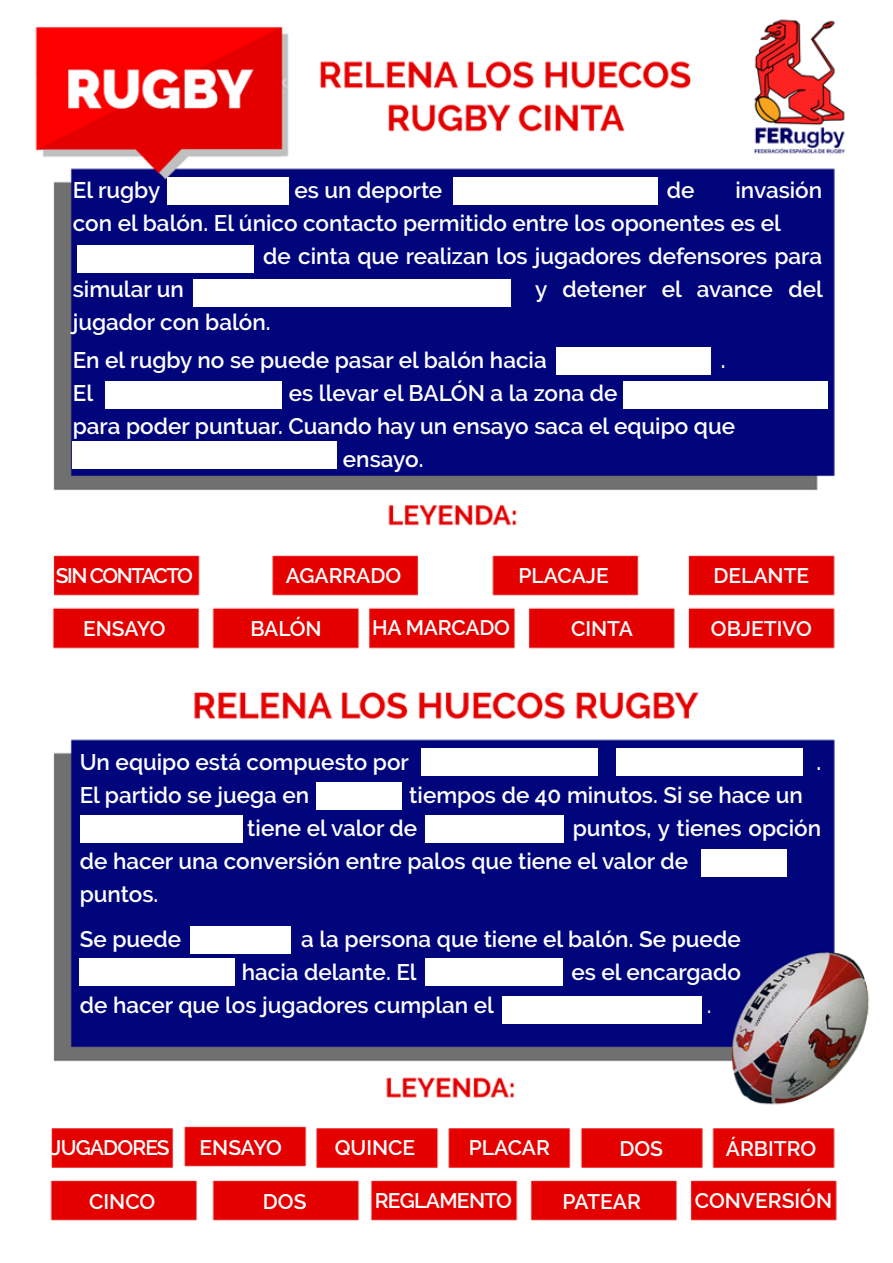
<style>
.page{position:relative;width:893px;height:1263px;background:#fff}
.page>*{position:absolute;margin:0;border:0;box-sizing:border-box;transform-origin:0 0}
.t1{font:600 22.5px/33px "Raleway";color:#fff}
.t2{font:600 21px "Raleway";color:#fff}
.t3{font:600 21px "Raleway";letter-spacing:-.075em;color:#fff}
.t4{font:600 21px "Raleway";letter-spacing:-.03em;color:#fff}
.t5{font:600 21px "Raleway";letter-spacing:-.04em;color:#fff}
.t6{font:600 19.5px "Raleway";color:#fff}
</style>
<div class="page">
<img style="left:35px;top:19px;width:835px;height:1202px">
<div style="left:105px;top:382px;width:177px;height:27px;background:#fff"></div>
<div style="left:167px;top:178px;width:121px;height:27px;background:#fff"></div>
<div style="left:454px;top:178px;width:204px;height:27px;background:#fff"></div>
<div style="left:78px;top:246px;width:176px;height:27px;background:#fff"></div>
<div style="left:193px;top:280px;width:318px;height:27px;background:#fff"></div>
<div style="left:556px;top:348px;width:155px;height:27px;background:#fff"></div>
<div style="left:623px;top:382px;width:205px;height:27px;background:#fff"></div>
<div style="left:421px;top:748px;width:177px;height:28px;background:#fff"></div>
<div style="left:617px;top:748px;width:186px;height:28px;background:#fff"></div>
<div style="left:317px;top:782px;width:85px;height:28px;background:#fff"></div>
<div style="left:80px;top:815px;width:162px;height:28px;background:#fff"></div>
<div style="left:425px;top:815px;width:139px;height:28px;background:#fff"></div>
<div style="left:702px;top:849px;width:85px;height:28px;background:#fff"></div>
<div style="left:190px;top:926px;width:101px;height:27px;background:#fff"></div>
<div style="left:80px;top:959px;width:155px;height:27px;background:#fff"></div>
<div style="left:425px;top:959px;width:138px;height:27px;background:#fff"></div>
<div style="left:502px;top:996px;width:200px;height:28px;background:#fff"></div>
<div style="left:73px;top:441px;width:264px;height:28px;background:#fff"></div>
<p class="t1" style="left:73px;top:173px;width:89px">El rugby</p>
<p class="t1" style="left:294px;top:173px;width:149px">es un deporte</p>
<p class="t1" style="left:667px;top:173px;width:29px">de</p>
<p class="t1" style="left:735px;top:173px;width:88px">invasión</p>
<p class="t1" style="left:73px;top:206px;width:710px">con el balón. El único contacto permitido entre los oponentes es el</p>
<p class="t1" style="left:263px;top:239px;width:560px">de cinta que realizan los jugadores defensores para</p>
<p class="t1" style="left:73px;top:272px;width:113px">simular un</p>
<p class="t1" style="left:535px;top:272px;width:289px">y detener el avance del</p>
<p class="t1" style="left:73px;top:305px;width:199px">jugador con balón.</p>
<p class="t1" style="left:73px;top:343px;width:475px">En el rugby no se puede pasar el balón hacia</p>
<p class="t1" style="left:721px;top:343px;width:6px">.</p>
<p class="t1" style="left:73px;top:376px;width:22px">El</p>
<p class="t1" style="left:289px;top:376px;width:330px">es llevar el BALÓN a la zona de</p>
<p class="t1" style="left:73px;top:409px;width:664px">para poder puntuar. Cuando hay un ensayo saca el equipo que</p>
<p class="t1" style="left:343px;top:442px;width:82px">ensayo.</p>
<p class="t3" style="left:56px;top:564px;width:139px">SIN CONTACTO</p>
<p class="t2" style="left:286px;top:564px;width:117px">AGARRADO</p>
<p class="t2" style="left:518px;top:564px;width:92px">PLACAJE</p>
<p class="t2" style="left:713px;top:564px;width:97px">DELANTE</p>
<p class="t2" style="left:83px;top:617px;width:84px">ENSAYO</p>
<p class="t2" style="left:250px;top:617px;width:73px">BALÓN</p>
<p class="t2" style="left:372px;top:615px;width:139px">HA MARCADO</p>
<p class="t2" style="left:571px;top:617px;width:63px">CINTA</p>
<p class="t2" style="left:711px;top:617px;width:103px">OBJETIVO</p>
<p class="t1" style="left:80px;top:745px;width:331px">Un equipo está compuesto por</p>
<p class="t1" style="left:816px;top:745px;width:6px">.</p>
<p class="t1" style="left:80px;top:778px;width:231px">El partido se juega en</p>
<p class="t1" style="left:247px;top:778px;width:557px;text-indent:162px">tiempos de 40 minutos. Si se hace un tiene el valor de</p>
<p class="t1" style="left:80px;top:811px;width:743px;text-indent:493px">puntos, y tienes opción de hacer una conversión entre palos que tiene el valor de<br>puntos.</p>
<p class="t1" style="left:80px;top:922px;width:103px">Se puede</p>
<p class="t1" style="left:242px;top:922px;width:500px;text-indent:60px">a la persona que tiene el balón. Se puede hacia delante. El</p>
<p class="t1" style="left:571px;top:955px;width:171px">es el encargado</p>
<p class="t1" style="left:80px;top:988px;width:416px">de hacer que los jugadores cumplan el</p>
<p class="t6" style="left:707px;top:995px;width:6px">.</p>
<p class="t5" style="left:51px;top:1136px;width:120px">JUGADORES</p>
<p class="t2" style="left:200px;top:1136px;width:84px">ENSAYO</p>
<p class="t2" style="left:335px;top:1136px;width:82px">QUINCE</p>
<p class="t2" style="left:469px;top:1136px;width:83px">PLACAR</p>
<p class="t2" style="left:619px;top:1137px;width:45px">DOS</p>
<p class="t2" style="left:726px;top:1137px;width:92px">ÁRBITRO</p>
<p class="t2" style="left:89px;top:1189px;width:68px">CINCO</p>
<p class="t2" style="left:263px;top:1189px;width:45px">DOS</p>
<p class="t4" style="left:375px;top:1188px;width:139px">REGLAMENTO</p>
<p class="t2" style="left:562px;top:1189px;width:80px">PATEAR</p>
<p class="t2" style="left:695px;top:1188px;width:139px">CONVERSIÓN</p>
</div>
